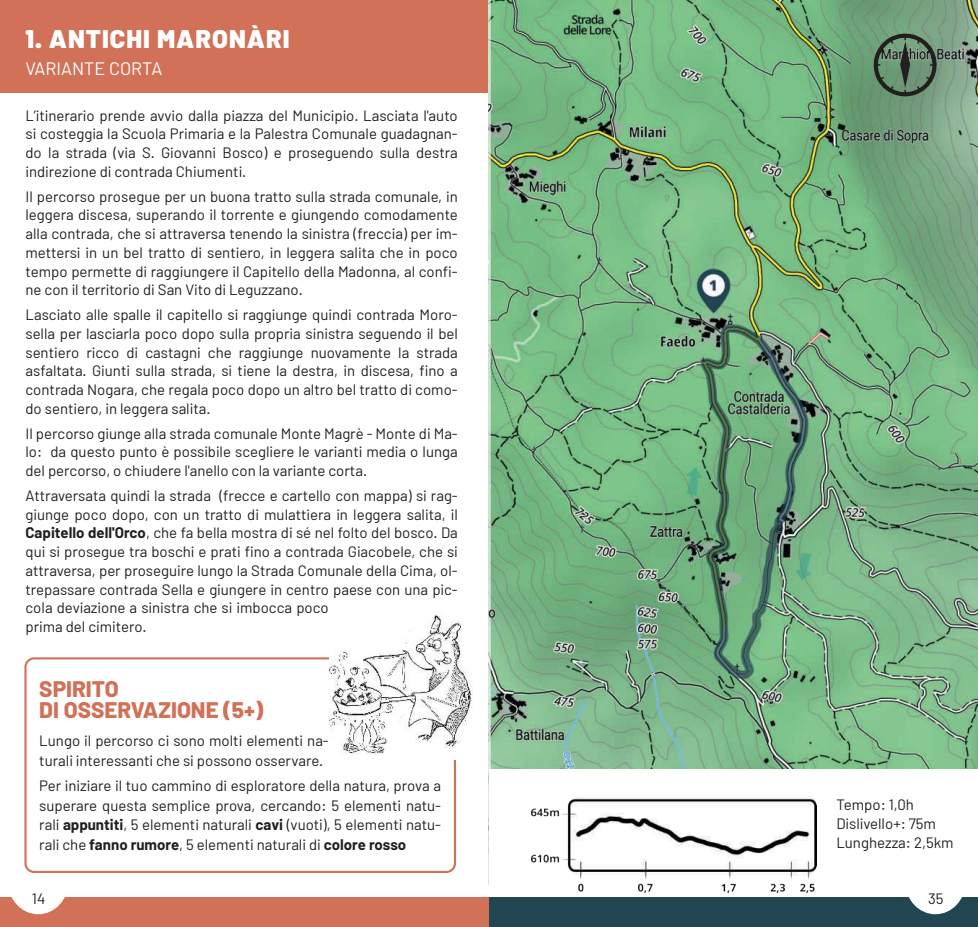
<style>
.page{position:relative;width:978px;height:927px;background:#fff}
.page>*{position:absolute;margin:0;border:0;box-sizing:border-box;transform-origin:0 0}
.t1{font:900 25.5px "Barlow";letter-spacing:.04em;color:#fff}
.t2{font:800 22.5px/21px "Barlow";color:#d17157}
.t3{font:18px "Barlow";color:#fff}
.t4{font:15px/18.8px "Barlow";color:#221f1f;text-align:justify}
.s1{font-weight:700}
</style>
<div class="page">
<div style="left:0;top:897px;width:489px;height:30px;background:#d17157"></div>
<svg style="left:11px;top:897px;width:54px;height:17px"></svg>
<div style="left:24px;top:657px;width:432px;height:216px;border:2px solid #d17157;border-radius:9px"></div>
<img style="left:329px;top:615px;width:144px;height:144px">
<div style="left:0;top:0;width:489px;height:93px;background:#d17157"></div>
<div style="left:489px;top:897px;width:489px;height:30px;background:#224552"></div>
<svg style="left:908px;top:897px;width:54px;height:17px"></svg>
<img style="left:489px;top:0;width:489px;height:769px">
<svg style="left:874px;top:34px;width:63px;height:63px;background:#59765f"></svg>
<img style="left:531px;top:795px;width:286px;height:97px">
<h1 class="t1" style="left:26px;top:24px;width:266px">1. ANTICHI MARONÀRI</h1>
<p class="t3" style="left:26px;top:58px;width:138px">VARIANTE CORTA</p>
<p class="t4" style="left:26px;top:105px;width:434px">L’itinerario prende avvio dalla piazza del Municipio. Lasciata l'auto si costeggia la Scuola Primaria e la Palestra Comunale guadagnan&shy;do la strada (via S. Giovanni Bosco) e proseguendo sulla destra indirezione di contrada Chiumenti.</p>
<p class="t4" style="left:26px;top:186px;width:434px">Il percorso prosegue per un buona tratto sulla strada comunale, in leggera discesa, superando il torrente e giungendo comodamente alla contrada, che si attraversa tenendo la sinistra (freccia) per im&shy;mettersi in un bel tratto di sentiero, in leggera salita che in poco tempo permette di raggiungere il Capitello della Madonna, al confi&shy;ne con il territorio di San Vito di Leguzzano.</p>
<p class="t4" style="left:26px;top:305px;width:434px">Lasciato alle spalle il capitello si raggiunge quindi contrada Moro&shy;sella per lasciarla poco dopo sulla propria sinistra seguendo il bel sentiero ricco di castagni che raggiunge nuovamente la strada asfaltata. Giunti sulla strada, si tiene la destra, in discesa, fino a contrada Nogara, che regala poco dopo un altro bel tratto di como&shy;do sentiero, in leggera salita.</p>
<p class="t4" style="left:26px;top:423px;width:434px">Il percorso giunge alla strada comunale Monte Magrè - Monte di Ma&shy;lo: da questo punto è possibile scegliere le varianti media o lunga del percorso, o chiudere l'anello con la variante corta.</p>
<p class="t4" style="left:26px;top:486px;width:434px;text-align:left">Attraversata quindi la strada (frecce e cartello con mappa) si rag&shy;giunge poco dopo, con un tratto di mulattiera in leggera salita, il <span class="s1">Capitello dell'Orco</span>, che fa bella mostra di sé nel folto del bosco. Da qui si prosegue tra boschi e prati fino a contrada Giacobele, che si attraversa, per proseguire lungo la Strada Comunale della Cima, ol&shy;trepassare contrada Sella e giungere in centro paese con una pic&shy;cola deviazione a sinistra che si imbocca poco<br>prima del cimitero.</p>
<h2 class="t2" style="left:39px;top:678px;width:226px">SPIRITO<br>DI OSSERVAZIONE (5+)</h2>
<p class="t4" style="left:39px;top:731px;width:291px;line-height:19.5px">Lungo il percorso ci sono molti elementi na&shy;turali interessanti che si possono osservare.</p>
<p class="t4" style="left:39px;top:776px;width:403px;line-height:19.5px">Per iniziare il tuo cammino di esploratore della natura, prova a superare questa semplice prova, cercando: 5 elementi natu&shy;rali <span class="s1">appuntiti</span>, 5 elementi naturali <span class="s1">cavi</span> (vuoti), 5 elementi natu&shy;rali che <span class="s1">fanno rumore</span>, 5 elementi naturali di <span class="s1">colore rosso</span></p>
<p class="t4" style="left:32px;top:889px;width:15px">14</p>
<p class="t4" style="left:836px;top:795px;width:119px;text-align:left">Tempo: 1,0h<br>Dislivello+: 75m<br>Lunghezza: 2,5km</p>
<p class="t4" style="left:928px;top:889px;width:17px">35</p>
</div>
